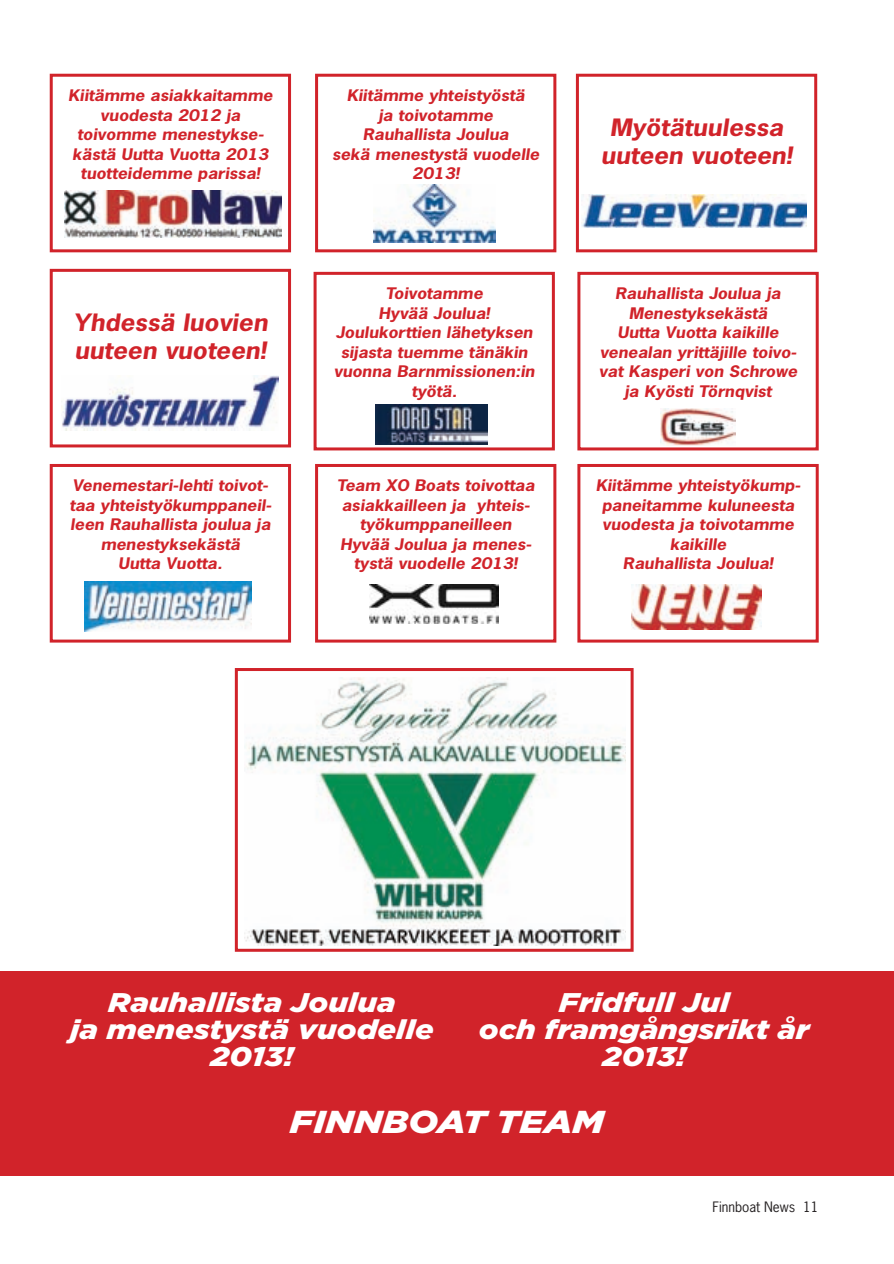
<style>
.page{position:relative;width:894px;height:1264px;background:#fff}
.page>*{position:absolute;margin:0;border:0;box-sizing:border-box;transform-origin:0 0}
.t1{font:italic 900 31.65px "Gotham";color:#fff;scale:1.15 1}
.t2{font:italic 900 27px/27px "Gotham";color:#fff;text-align:center;scale:1.15 1}
.t3{font:italic 700 22.5px/28.5px "News Gothic Std";color:#d1232a;text-align:center;scale:1.15 1}
.t4{font:italic 700 15px/19.5px "News Gothic Std";color:#d1232a;text-align:center;scale:1.15 1}
.t5{font:13.5px "News Gothic Std";color:#231f20}
</style>
<div class="page">
<div style="left:50px;top:74px;width:241px;height:178px;border:3px solid #d1232a"></div>
<div style="left:315px;top:74px;width:241px;height:178px;border:3px solid #d1232a"></div>
<div style="left:575px;top:74px;width:242px;height:178px;border:3px solid #d1232a"></div>
<div style="left:313px;top:272px;width:241px;height:178px;border:3px solid #d1232a"></div>
<div style="left:577px;top:272px;width:241px;height:178px;border:3px solid #d1232a"></div>
<div style="left:315px;top:464px;width:241px;height:178px;border:3px solid #d1232a"></div>
<div style="left:577px;top:464px;width:241px;height:178px;border:3px solid #d1232a"></div>
<div style="left:50px;top:269px;width:241px;height:178px;border:3px solid #d1232a"></div>
<div style="left:50px;top:464px;width:241px;height:178px;border:3px solid #d1232a"></div>
<img style="left:660px;top:408px;width:75px;height:38px">
<img style="left:369px;top:584px;width:129px;height:40px">
<img style="left:631px;top:584px;width:130px;height:45px">
<img style="left:245px;top:677px;width:380px;height:267px">
<div style="left:235px;top:668px;width:398px;height:283px;border:3px solid #d1232a"></div>
<div style="left:0;top:971px;width:893px;height:204px;background:#d1232a"></div>
<img style="left:64px;top:191px;width:217px;height:46px">
<img style="left:374px;top:184px;width:121px;height:58px">
<img style="left:581px;top:194px;width:224px;height:33px">
<img style="left:62px;top:376px;width:217px;height:54px">
<img style="left:375px;top:404px;width:112px;height:40px">
<img style="left:85px;top:581px;width:166px;height:50px">
<p class="t4" style="left:68px;top:86px;width:179px">Kiitämme asiakkaitamme vuodesta 2012 ja toivomme menestykse&shy;kästä Uutta Vuotta 2013 tuotteidemme parissa!</p>
<p class="t4" style="left:332px;top:86px;width:182px">Kiitämme yhteistyöstä<br>ja toivotamme<br>Rauhallista Joulua<br>sekä menestystä vuodelle<br>2013!</p>
<h3 class="t3" style="left:600px;top:113px;width:168px">Myötätuulessa uuteen vuoteen!</h3>
<h3 class="t3" style="left:73px;top:308px;width:171px;text-align:left">Yhdessä luovien uuteen vuoteen!</h3>
<p class="t4" style="left:69px;top:476px;width:177px">Venemestari-lehti toivot&shy;taa yhteistyökumppaneil&shy;leen Rauhallista joulua ja menestyksekästä<br>Uutta Vuotta.</p>
<p class="t4" style="left:333px;top:284px;width:176px">Toivotamme<br>Hyvää Joulua!<br>Joulukorttien lähetyksen sijasta tuemme tänäkin vuonna Barnmissionen:in työtä.</p>
<p class="t4" style="left:598px;top:284px;width:174px">Rauhallista Joulua ja<br>Menestyksekästä<br>Uutta Vuotta kaikille venealan yrittäjille toivo&shy;vat Kasperi von Schrowe ja Kyösti Törnqvist</p>
<p class="t4" style="left:337px;top:476px;width:173px">Team XO Boats toivottaa asiakkailleen ja yhteis&shy;työkumppaneilleen<br>Hyvää Joulua ja menes&shy;tystä vuodelle 2013!</p>
<p class="t4" style="left:595px;top:476px;width:179px">Kiitämme yhteistyökump&shy;paneitamme kuluneesta vuodesta ja toivotamme kaikille<br>Rauhallista Joulua!</p>
<h2 class="t2" style="left:70px;top:988px;width:317px">Rauhallista Joulua<br>ja menestystä vuodelle<br>2013!</h2>
<h2 class="t2" style="left:478px;top:988px;width:289px">Fridfull Jul<br>och framgångsrikt år<br>2013!</h2>
<h1 class="t1" style="left:290px;top:1100px;width:274px">FINNBOAT TEAM</h1>
<p class="t5" style="left:712px;top:1197px;width:108px">Finnboat News 11</p>
</div>
